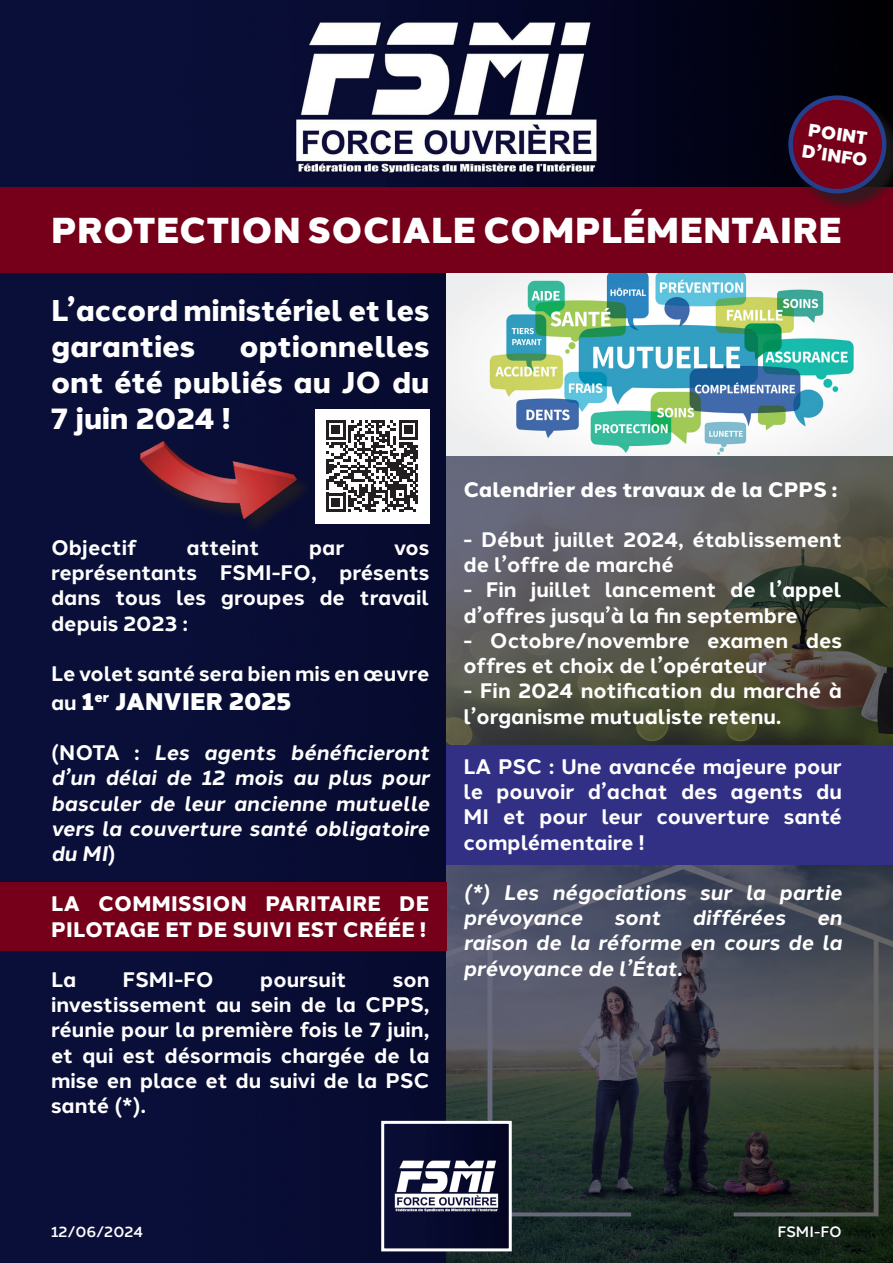
<style>
.page{position:relative;width:893px;height:1263px;background:#fff}
.page>*{position:absolute;margin:0;border:0;box-sizing:border-box;transform-origin:0 0}
.t1{font:900 36px "Halcom";letter-spacing:.01em;color:#fff}
.t2{font:800 30px/36px "Halcom";color:#fff}
.t3{font:900 24px "Halcom";letter-spacing:.01em;color:#fff}
.t4{font:700 21px/25.2px "Halcom";color:#fff}
.t5{font:italic 700 21px/25.2px "Halcom";color:#fff;text-align:justify}
.t6{font:800 21px "Halcom";letter-spacing:.01em;color:#fff}
.t7{font:italic 700 21px "Halcom";letter-spacing:-.02em;color:#fff}
.t8{font:900 18px "Halcom";color:#fff}
.t9{font:500 15px "Halcom";color:#fff}
.s1{font-weight:700;font-size:21px}
.s2{font-style:normal}
</style>
<div class="page">
<img style="left:0;top:0;width:893px;height:1263px">
<img style="left:446px;top:456px;width:447px;height:289px">
<img style="left:446px;top:864px;width:447px;height:399px">
<img style="left:446px;top:272px;width:447px;height:184px">
<img style="left:385px;top:1125px;width:123px;height:122px">
<div style="left:381px;top:1121px;width:131px;height:130px;border:3px solid #fff"></div>
<img style="left:259px;top:0;width:375px;height:187px">
<div style="left:0;top:187px;width:893px;height:85px;background:#760019"></div>
<div style="left:0;top:882px;width:446px;height:68px;background:#760019"></div>
<div style="left:446px;top:745px;width:447px;height:119px;background:#323084"></div>
<div style="left:791px;top:98px;width:102px;height:114px;background:#231f20;opacity:.75"></div>
<svg style="left:782px;top:89px;width:110px;height:107px;background:#490922"></svg>
<div style="left:315px;top:409px;width:114px;height:114px;background:#fff"></div>
<svg style="left:326px;top:420px;width:92px;height:92px"></svg>
<div style="left:141px;top:443px;width:173px;height:93px;background:#080d33"></div>
<img style="left:133px;top:392px;width:173px;height:159px">
<p class="t8" style="left:810px;top:115px;width:61px;rotate:8deg">POINT</p>
<p class="t8" style="left:804px;top:136px;width:68px;rotate:8deg">D’INFO</p>
<p class="t1" style="left:51px;top:201px;width:792px">PROTECTION SOCIALE COMPLÉMENTAIRE</p>
<p class="t2" style="left:51px;top:291px;width:380px">L’accord ministériel et les garanties</p>
<p class="t2" style="left:240px;top:327px;width:191px">optionnelles</p>
<p class="t2" style="left:51px;top:363px;width:380px">ont été publiés au JO du</p>
<p class="t2" style="left:51px;top:399px;width:181px">7 juin 2024 !</p>
<p class="t4" style="left:51px;top:533px;width:87px">Objectif</p>
<p class="t4" style="left:187px;top:533px;width:74px">atteint</p>
<p class="t4" style="left:309px;top:533px;width:37px">par</p>
<p class="t4" style="left:394px;top:533px;width:37px">vos</p>
<p class="t4" style="left:51px;top:559px;width:380px">représentants FSMI-FO, présents dans tous les groupes de travail</p>
<p class="t4" style="left:51px;top:609px;width:138px">depuis 2023 :</p>
<p class="t4" style="left:51px;top:659px;width:380px">Le volet santé sera bien mis en œuvre</p>
<p class="t3" style="left:51px;top:682px;width:242px"><span class="s1">au</span> 1<sup>er</sup> JANVIER 2025</p>
<p class="t5" style="left:51px;top:739px;width:380px"><span class="s2">(NOTA :</span> Les agents bénéficieront d’un délai de 12 mois au plus pour basculer de leur ancienne mutuelle vers la couverture santé obligatoire du MI<span class="s2">)</span></p>
<p class="t6" style="left:51px;top:887px;width:380px">LA COMMISSION PARITAIRE DE</p>
<p class="t6" style="left:51px;top:912px;width:376px">PILOTAGE ET DE SUIVI EST CRÉÉE !</p>
<p class="t4" style="left:51px;top:965px;width:27px">La</p>
<p class="t4" style="left:123px;top:965px;width:93px">FSMI-FO</p>
<p class="t4" style="left:260px;top:965px;width:88px">poursuit</p>
<p class="t4" style="left:393px;top:965px;width:38px">son</p>
<p class="t4" style="left:51px;top:991px;width:380px;text-align:justify">investissement au sein de la CPPS, réunie pour la première fois le 7 juin, et qui est désormais chargée de la mise en place et du suivi de la PSC santé (*).</p>
<p class="t6" style="left:463px;top:472px;width:375px">Calendrier des travaux de la CPPS :</p>
<p class="t4" style="left:463px;top:526px;width:380px">- Début juillet 2024, établissement de l’offre de marché</p>
<p class="t4" style="left:463px;top:576px;width:380px">- Fin juillet lancement de l’appel d’offres jusqu’à la fin septembre</p>
<p class="t4" style="left:463px;top:626px;width:380px">- Octobre/novembre examen des offres et choix de l’opérateur</p>
<p class="t4" style="left:463px;top:677px;width:380px">- Fin 2024 notification du marché à l’organisme mutualiste retenu.</p>
<p class="t4" style="left:463px;top:752px;width:380px;text-align:justify">LA PSC : Une avancée majeure pour le pouvoir d’achat des agents du MI et pour leur couverture santé</p>
<p class="t4" style="left:463px;top:828px;width:182px">complémentaire !</p>
<p class="t5" style="left:463px;top:878px;width:380px">(*) Les négociations sur la partie</p>
<p class="t7" style="left:463px;top:901px;width:121px">prévoyance</p>
<p class="t5" style="left:614px;top:904px;width:48px">sont</p>
<p class="t5" style="left:692px;top:904px;width:94px">différées</p>
<p class="t5" style="left:817px;top:904px;width:27px">en</p>
<p class="t5" style="left:463px;top:929px;width:380px">raison de la réforme en cours de la</p>
<p class="t5" style="left:463px;top:954px;width:220px">prévoyance de l’État.</p>
<p class="t9" style="left:51px;top:1219px;width:94px">12/06/2024</p>
<p class="t9" style="left:777px;top:1219px;width:66px">FSMI-FO</p>
</div>
